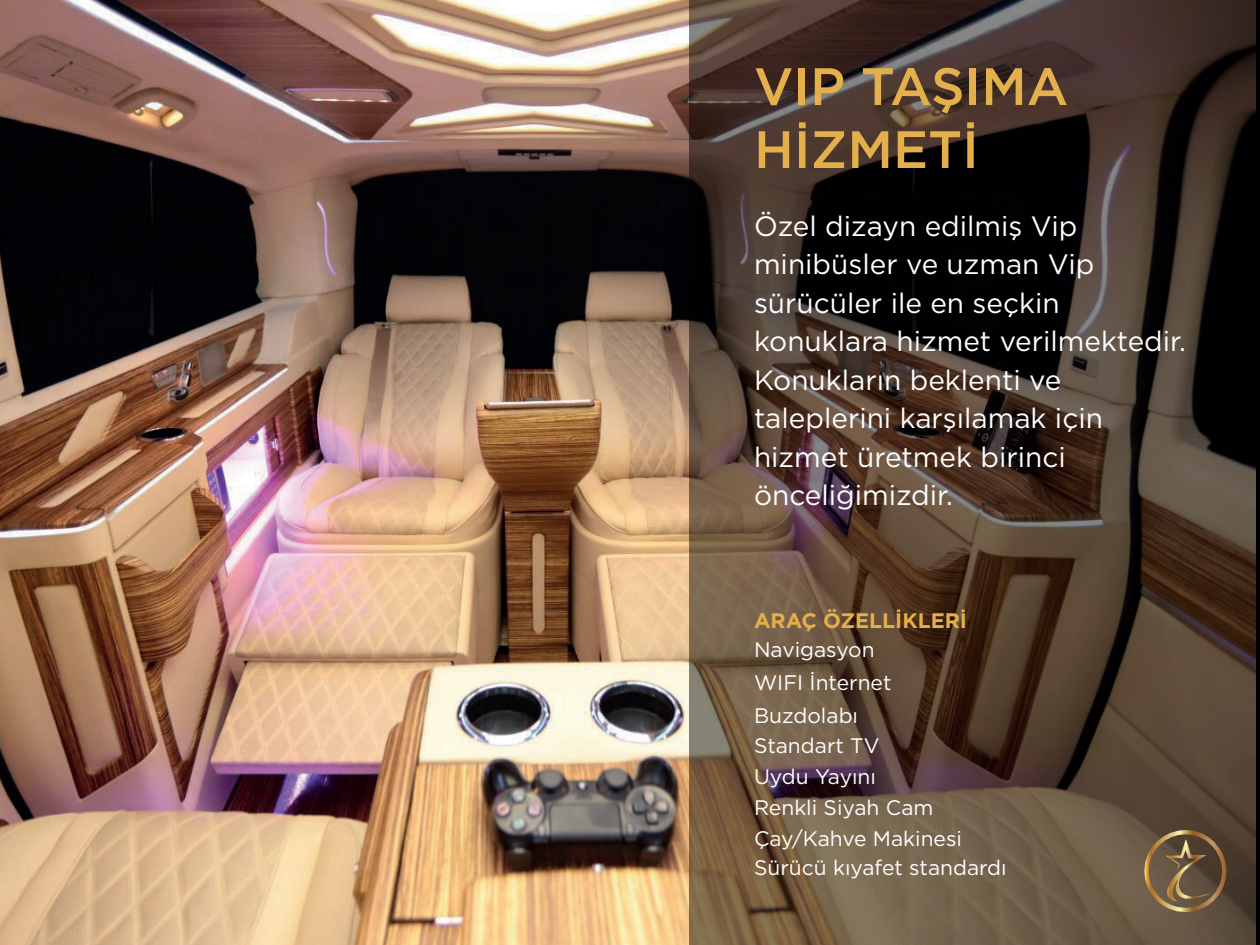
<style>
.page{position:relative;width:1260px;height:945px;background:#fff}
.page>*{position:absolute;margin:0;border:0;box-sizing:border-box;transform-origin:0 0}
.t1{font:500 52.5px/63px "Gotham";color:#e3b04b}
.t2{font:28px/38.5px "Gotham";color:#fff}
.t3{font:21px/33.1px "Gotham";color:#fff}
.t4{font:700 21px "Gotham";color:#e3b04b}
</style>
<div class="page">
<img style="left:0;top:0;width:690px;height:945px">
<svg style="left:690px;top:0;width:570px;height:945px;background:#49392e"></svg>
<svg style="left:1144px;top:828px;width:83px;height:84px;background:#725c41"></svg>
<h1 class="t1" style="left:754px;top:54px;width:316px">VIP TAŞIMA<br>HİZMETİ</h1>
<p class="t2" style="left:754px;top:206px;width:433px">Özel dizayn edilmiş Vip minibüsler ve uzman Vip sürücüler ile en seçkin konuklara hizmet verilmektedir.<br>Konukların beklenti ve taleplerini karşılamak için hizmet üretmek birinci önceliğimizdir.</p>
<p class="t4" style="left:754px;top:607px;width:214px">ARAÇ ÖZELLİKLERİ</p>
<p class="t3" style="left:754px;top:633px;width:122px">Navigasyon</p>
<p class="t3" style="left:754px;top:666px;width:139px">WIFI İnternet<br>Buzdolabı</p>
<p class="t3" style="left:754px;top:728px;width:127px">Standart TV</p>
<p class="t3" style="left:754px;top:759px;width:124px">Uydu Yayını</p>
<p class="t3" style="left:754px;top:790px;width:181px">Renkli Siyah Cam</p>
<p class="t3" style="left:754px;top:824px;width:254px;line-height:28.9px">Çay/Kahve Makinesi<br>Sürücü kıyafet standardı</p>
</div>
